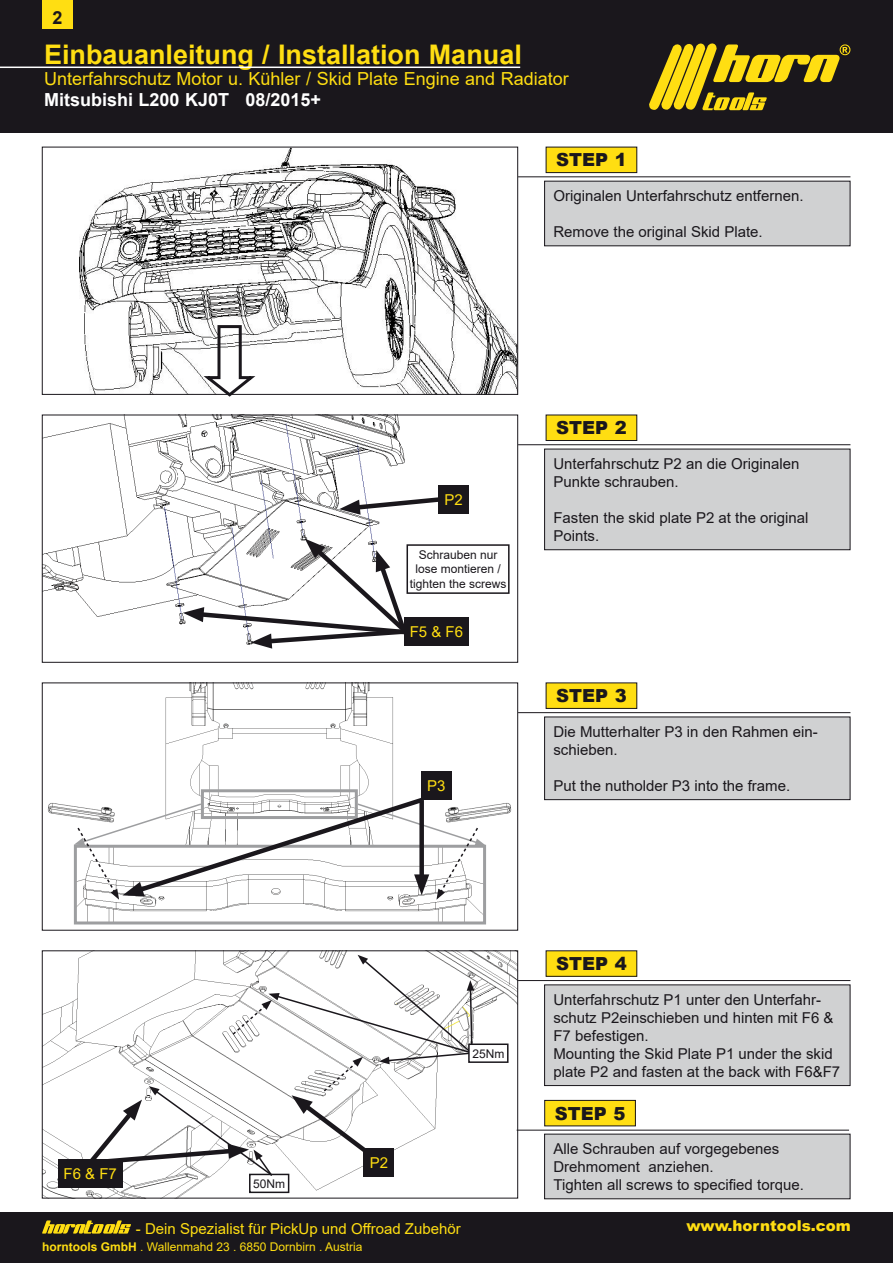
<style>
.page{position:relative;width:893px;height:1263px;background:#fff}
.page>*{position:absolute;margin:0;border:0;box-sizing:border-box;transform-origin:0 0}
.t1{font:700 27px "Arial";color:#ffde12}
.t2{font:18px "Arial";color:#ffde12}
.t3{font:700 18px "Arial";color:#fff}
.t4{font:900 18px "Arial";color:#1a171c}
.t5{font:700 18px "Arial";color:#1a171c}
.t6{font:15px/18px "Arial";color:#1a171c}
.Heading_1{font:15px "Arial";color:#ffde12}
.Heading_1-2{font:900 15px "Arial";color:#ffde12}
.t7{font:12px/14.4px "Arial";color:#1a171c;text-align:center}
.Heading_1-3{font:12px "Arial";color:#ffde12}
.s1{font-weight:700}
</style>
<div class="page">
<div style="left:0;top:0;width:893px;height:133px;background:#1a171c"></div>
<svg style="left:649px;top:43px;width:201px;height:68px"></svg>
<hr style="left:0;top:67px;width:520px;height:1px;background:#fff">
<div style="left:0;top:1213px;width:893px;height:50px;background:#1a171c"></div>
<svg style="left:42px;top:1220px;width:89px;height:13px"></svg>
<div style="left:43px;top:0;width:30px;height:28px;background:#ffde12"></div>
<img style="left:79px;top:149px;width:437px;height:244px">
<div style="left:42px;top:147px;width:476px;height:248px;border:1px solid #1a171c"></div>
<img style="left:44px;top:417px;width:425px;height:229px">
<div style="left:42px;top:415px;width:476px;height:248px;border:1px solid #1a171c"></div>
<img style="left:73px;top:684px;width:379px;height:177px">
<div style="left:42px;top:682px;width:476px;height:248px;border:1px solid #1a171c"></div>
<img style="left:44px;top:952px;width:472px;height:244px">
<div style="left:42px;top:950px;width:476px;height:248px;border:1px solid #1a171c"></div>
<div style="left:546px;top:147px;width:91px;height:26px;background:#ffde12"></div>
<div style="left:546px;top:147px;width:91px;height:26px;border:1px solid #1a171c"></div>
<div style="left:545px;top:181px;width:305px;height:65px;background:#d0d1d2"></div>
<div style="left:438px;top:485px;width:31px;height:29px;background:#1a171c"></div>
<div style="left:404px;top:617px;width:65px;height:28px;background:#1a171c"></div>
<div style="left:546px;top:415px;width:91px;height:25px;background:#ffde12"></div>
<div style="left:546px;top:415px;width:91px;height:26px;border:1px solid #1a171c"></div>
<div style="left:546px;top:683px;width:91px;height:25px;background:#ffde12"></div>
<div style="left:546px;top:682px;width:91px;height:27px;border:1px solid #1a171c"></div>
<div style="left:546px;top:951px;width:91px;height:25px;background:#ffde12"></div>
<div style="left:546px;top:950px;width:91px;height:27px;border:1px solid #1a171c"></div>
<div style="left:545px;top:449px;width:305px;height:101px;background:#d0d1d2"></div>
<div style="left:544px;top:449px;width:306px;height:101px;border:1px solid #1a171c"></div>
<div style="left:545px;top:717px;width:305px;height:83px;background:#d0d1d2"></div>
<div style="left:544px;top:716px;width:306px;height:84px;border:1px solid #1a171c"></div>
<div style="left:545px;top:985px;width:305px;height:100px;background:#d0d1d2"></div>
<div style="left:544px;top:984px;width:306px;height:102px;border:1px solid #1a171c"></div>
<hr style="left:518px;top:176px;width:332px;height:1px;background:#1a171c">
<hr style="left:518px;top:444px;width:332px;height:1px;background:#1a171c">
<hr style="left:518px;top:712px;width:332px;height:1px;background:#1a171c">
<hr style="left:518px;top:980px;width:332px;height:1px;background:#1a171c">
<div style="left:250px;top:1174px;width:39px;height:18px;background:#fff"></div>
<div style="left:249px;top:1174px;width:40px;height:19px;border:2px solid #1a171c"></div>
<svg style="left:199px;top:324px;width:61px;height:73px"></svg>
<svg style="left:339px;top:494px;width:106px;height:21px"></svg>
<svg style="left:183px;top:539px;width:230px;height:110px"></svg>
<div style="left:407px;top:545px;width:102px;height:48px;background:#fff"></div>
<div style="left:406px;top:544px;width:104px;height:50px;border:2px solid #1a171c"></div>
<img style="left:78px;top:900px;width:404px;height:20px">
<div style="left:74px;top:845px;width:412px;height:79px;border:3px solid #9d9ea0"></div>
<div style="left:201px;top:789px;width:157px;height:30px;border:3px solid #9d9ea0"></div>
<img style="left:47px;top:798px;width:27px;height:30px">
<img style="left:486px;top:803px;width:26px;height:14px">
<div style="left:421px;top:772px;width:31px;height:28px;background:#1a171c"></div>
<svg style="left:74px;top:794px;width:412px;height:106px"></svg>
<div style="left:469px;top:1044px;width:39px;height:18px;background:#fff"></div>
<div style="left:468px;top:1043px;width:40px;height:20px;border:2px solid #1a171c"></div>
<div style="left:58px;top:1159px;width:64px;height:29px;background:#1a171c"></div>
<svg style="left:84px;top:955px;width:390px;height:222px"></svg>
<div style="left:545px;top:1134px;width:305px;height:65px;background:#d0d1d2"></div>
<div style="left:544px;top:1134px;width:306px;height:65px;border:1px solid #1a171c"></div>
<div style="left:545px;top:1100px;width:90px;height:26px;background:#ffde12"></div>
<div style="left:544px;top:1100px;width:92px;height:26px;border:1px solid #1a171c"></div>
<hr style="left:517px;top:1130px;width:332px;height:1px;background:#1a171c">
<p class="t5" style="left:53px;top:5px;width:12px">2</p>
<p class="t1" style="left:44px;top:35px;width:479px">Einbauanleitung / Installation Manual</p>
<p class="t2" style="left:44px;top:66px;width:526px">Unterfahrschutz Motor u. Kühler / Skid Plate Engine and Radiator</p>
<p class="t3" style="left:44px;top:87px;width:279px">Mitsubishi L200 KJ0T 08/2015+</p>
<p class="t4" style="left:556px;top:147px;width:72px">STEP 1</p>
<p class="t6" style="left:553px;top:187px;width:252px">Originalen Unterfahrschutz entfernen.</p>
<p class="t6" style="left:553px;top:223px;width:211px">Remove the original Skid Plate.</p>
<p class="Heading_1" style="left:64px;top:1163px;width:55px">F6 &amp; F7</p>
<p class="t7" style="left:253px;top:1176px;width:34px">50Nm</p>
<p class="Heading_1" style="left:444px;top:489px;width:20px">P2</p>
<p class="t7" style="left:410px;top:548px;width:98px">Schrauben nur lose montieren / tighten the screws</p>
<p class="Heading_1" style="left:410px;top:621px;width:55px">F5 &amp; F6</p>
<p class="Heading_1" style="left:427px;top:776px;width:20px">P3</p>
<p class="t4" style="left:556px;top:415px;width:72px">STEP 2</p>
<p class="t6" style="left:553px;top:454px;width:247px">Unterfahrschutz P2 an die Originalen<br>Punkte schrauben.</p>
<p class="t6" style="left:553px;top:508px;width:257px">Fasten the skid plate P2 at the original<br>Points.</p>
<p class="t4" style="left:556px;top:683px;width:72px">STEP 3</p>
<p class="t6" style="left:553px;top:722px;width:266px">Die Mutterhalter P3 in den Rahmen ein&shy;schieben.</p>
<p class="t6" style="left:553px;top:776px;width:238px">Put the nutholder P3 into the frame.</p>
<p class="Heading_1" style="left:370px;top:1152px;width:20px">P2</p>
<p class="t7" style="left:472px;top:1046px;width:34px">25Nm</p>
<p class="t4" style="left:556px;top:950px;width:72px">STEP 4</p>
<p class="t6" style="left:553px;top:990px;width:282px">Unterfahrschutz P1 unter den Unterfahr&shy;schutz P2einschieben und hinten mit F6 &amp;<br>F7 befestigen.</p>
<p class="t6" style="left:553px;top:1044px;width:288px">Mounting the Skid Plate P1 under the skid plate P2 and fasten at the back with F6&amp;F7</p>
<p class="t4" style="left:555px;top:1100px;width:72px">STEP 5</p>
<p class="t6" style="left:553px;top:1139px;width:227px">Alle Schrauben auf vorgegebenes<br>Drehmoment anziehen.</p>
<p class="t6" style="left:553px;top:1175px;width:252px">Tighten all screws to specified torque.</p>
<p class="Heading_1" style="left:136px;top:1218px;width:326px">- Dein Spezialist für PickUp und Offroad Zubehör</p>
<p class="Heading_1-2" style="left:686px;top:1215px;width:166px">www.horntools.com</p>
<p class="Heading_1-3" style="left:42px;top:1238px;width:322px"><span class="s1">horntools GmbH</span> . Wallenmahd 23 . 6850 Dornbirn . Austria</p>
</div>
